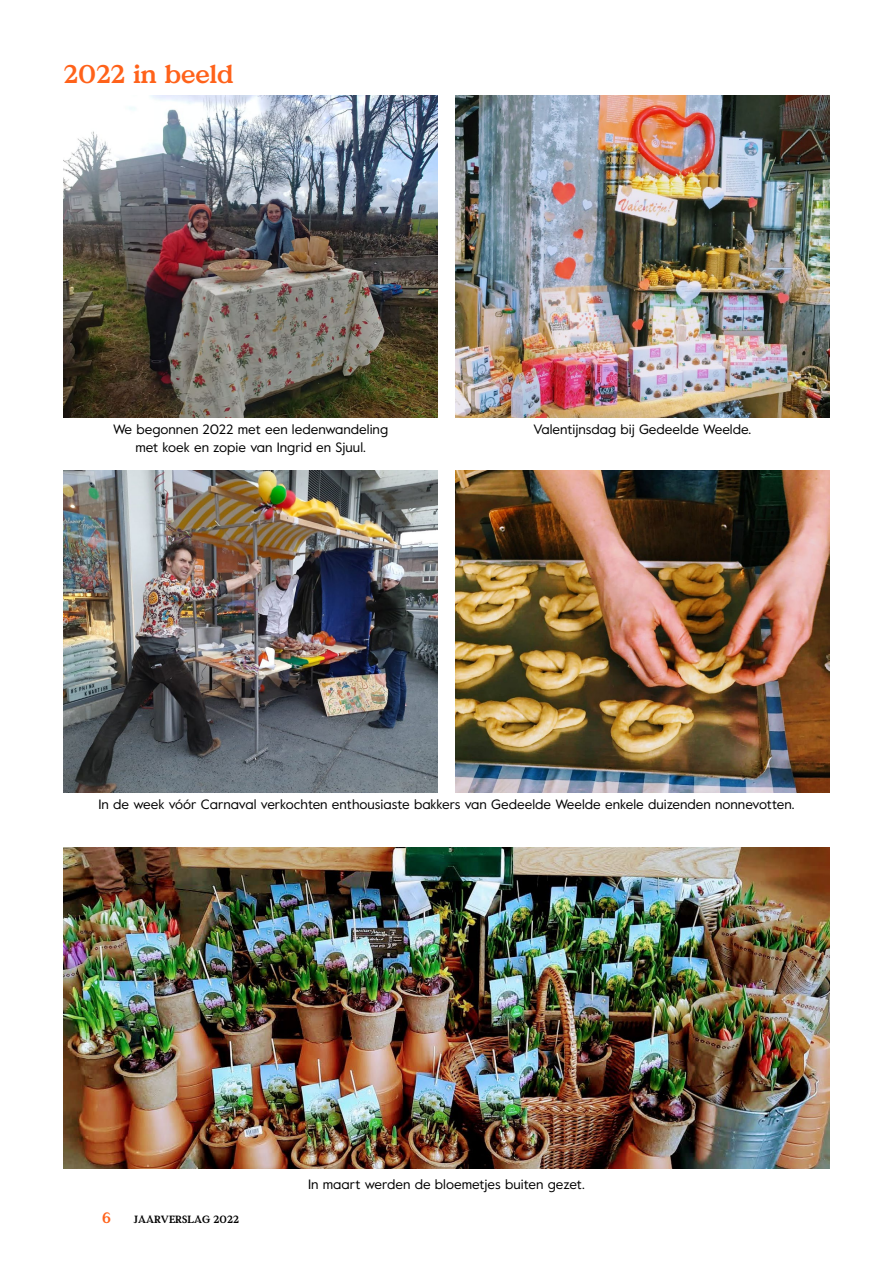
<style>
.page{position:relative;width:893px;height:1263px;background:#fff}
.page>*{position:absolute;margin:0;border:0;box-sizing:border-box;transform-origin:0 0}
.t1{font:25.5px "Value Serif";color:#ff621a}
.t2{font:15px "Value Serif";color:#ff621a}
.t3{font:13.5px/18px "Value";color:#000;text-align:center}
.t4{font:10.5px "Value Serif";color:#000}
</style>
<div class="page">
<img style="left:64px;top:96px;width:373px;height:321px">
<img style="left:455px;top:96px;width:374px;height:321px">
<img style="left:64px;top:471px;width:373px;height:321px">
<img style="left:64px;top:847px;width:765px;height:322px">
<img style="left:455px;top:471px;width:374px;height:321px">
<h1 class="t1" style="left:64px;top:54px;width:171px">2022 in beeld</h1>
<p class="t3" style="left:113px;top:420px;width:277px">We begonnen 2022 met een ledenwandeling met koek en zopie van Ingrid en Sjuul.</p>
<p class="t3" style="left:533px;top:420px;width:219px">Valentijnsdag bij Gedeelde Weelde.</p>
<p class="t3" style="left:99px;top:795px;width:697px">In de week vóór Carnaval verkochten enthousiaste bakkers van Gedeelde Weelde enkele duizenden nonnevotten.</p>
<p class="t2" style="left:102px;top:1206px;width:10px">6</p>
<p class="t4" style="left:134px;top:1211px;width:107px">JAARVERSLAG 2022</p>
<p class="t3" style="left:308px;top:1175px;width:278px">In maart werden de bloemetjes buiten gezet.</p>
</div>
